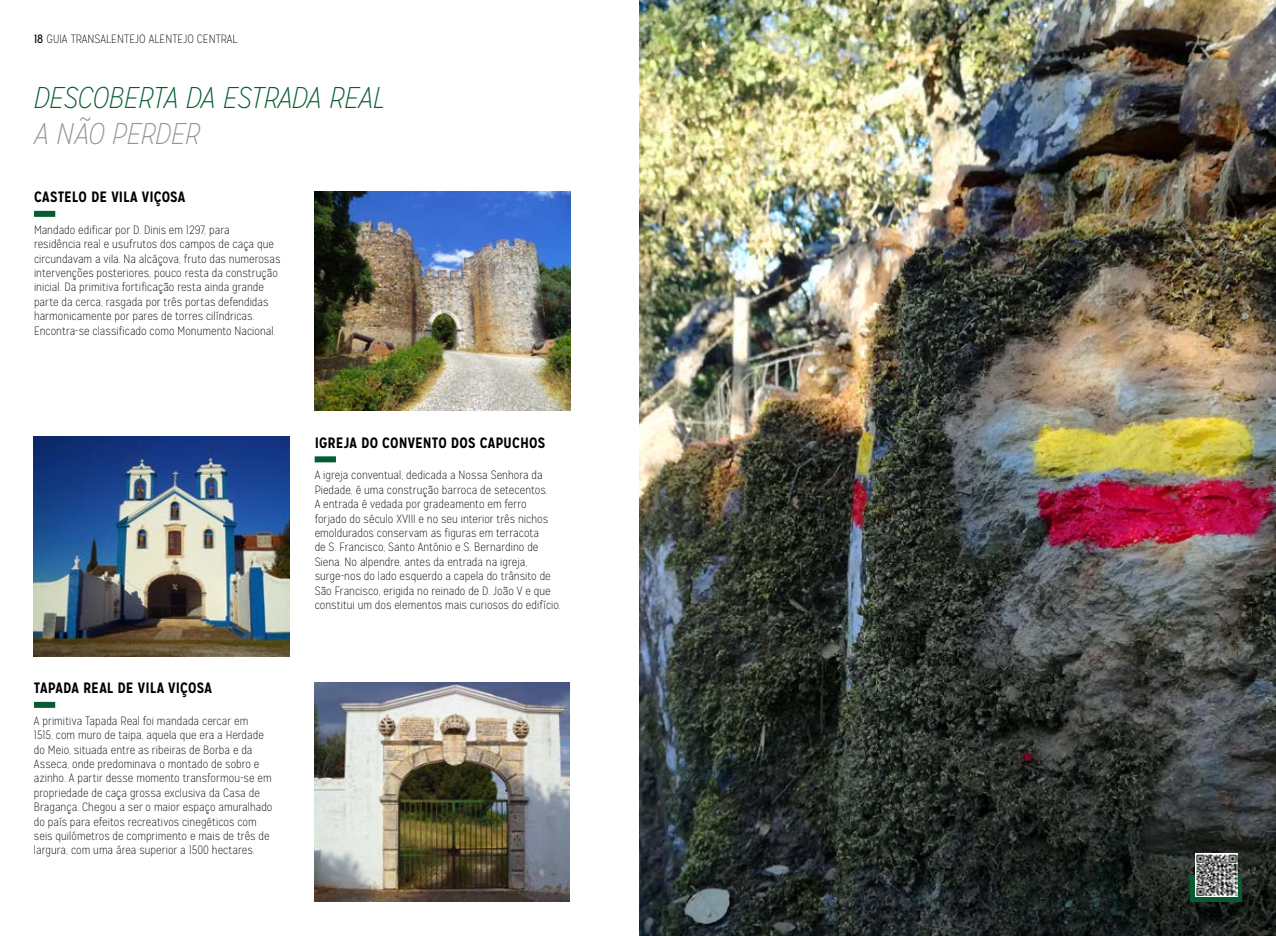
<style>
.page{position:relative;width:1276px;height:936px;background:#fff}
.page>*{position:absolute;margin:0;border:0;box-sizing:border-box;transform-origin:0 0}
.t1{font:italic 100 30px "Mission Gothic";color:#045c30}
.t2{font:italic 100 30px "Mission Gothic";color:#939598}
.t3{font:700 15px "Mission Gothic";letter-spacing:.005em;color:#000}
.t4{font:100 12px/14.4px "Mission Gothic";letter-spacing:.005em;color:#000}
.s1{font-weight:400}
</style>
<div class="page">
<img style="left:315px;top:682px;width:255px;height:219px">
<img style="left:34px;top:436px;width:255px;height:220px">
<img style="left:315px;top:191px;width:255px;height:220px">
<div style="left:34px;top:211px;width:21px;height:6px;background:#045c30"></div>
<div style="left:34px;top:701px;width:21px;height:6px;background:#045c30"></div>
<div style="left:315px;top:456px;width:21px;height:6px;background:#045c30"></div>
<img style="left:639px;top:0;width:637px;height:935px">
<svg style="left:1191px;top:875px;width:51px;height:26px"></svg>
<img style="left:1195px;top:853px;width:42px;height:43px">
<p class="t4" style="left:34px;top:32px;width:205px"><span class="s1">18</span> GUIA TRANSALENTEJO ALENTEJO CENTRAL</p>
<h1 class="t1" style="left:34px;top:80px;width:351px">DESCOBERTA DA ESTRADA REAL</h1>
<h1 class="t2" style="left:34px;top:116px;width:167px">A NÃO PERDER</h1>
<p class="t3" style="left:34px;top:188px;width:153px">CASTELO DE VILA VIÇOSA</p>
<p class="t4" style="left:34px;top:222px;width:248px">Mandado edificar por D. Dinis em 1297, para<br>residência real e usufrutos dos campos de caça que circundavam a vila. Na alcáçova, fruto das numerosas intervenções posteriores, pouco resta da construção inicial. Da primitiva fortificação resta ainda grande parte da cerca, rasgada por três portas defendidas harmonicamente por pares de torres cilíndricas.<br>Encontra-se classificado como Monumento Nacional.</p>
<p class="t3" style="left:34px;top:678px;width:179px">TAPADA REAL DE VILA VIÇOSA</p>
<p class="t4" style="left:34px;top:713px;width:240px">A primitiva Tapada Real foi mandada cercar em<br>1515, com muro de taipa, aquela que era a Herdade do Meio, situada entre as ribeiras de Borba e da Asseca, onde predominava o montado de sobro e azinho. A partir desse momento transformou-se em propriedade de caça grossa exclusiva da Casa de Bragança. Chegou a ser o maior espaço amuralhado do país para efeitos recreativos cinegéticos com seis quilómetros de comprimento e mais de três de largura, com uma área superior a 1500 hectares.</p>
<p class="t3" style="left:315px;top:433px;width:232px">IGREJA DO CONVENTO DOS CAPUCHOS</p>
<p class="t4" style="left:315px;top:468px;width:248px">A igreja conventual, dedicada a Nossa Senhora da Piedade, é uma construção barroca de setecentos.<br>A entrada é vedada por gradeamento em ferro forjado do século XVIII e no seu interior três nichos emoldurados conservam as figuras em terracota<br>de S. Francisco, Santo António e S. Bernardino de Siena. No alpendre, antes da entrada na igreja, surge-nos do lado esquerdo a capela do trânsito de São Francisco, erigida no reinado de D. João V e que constitui um dos elementos mais curiosos do edifício.</p>
</div>
